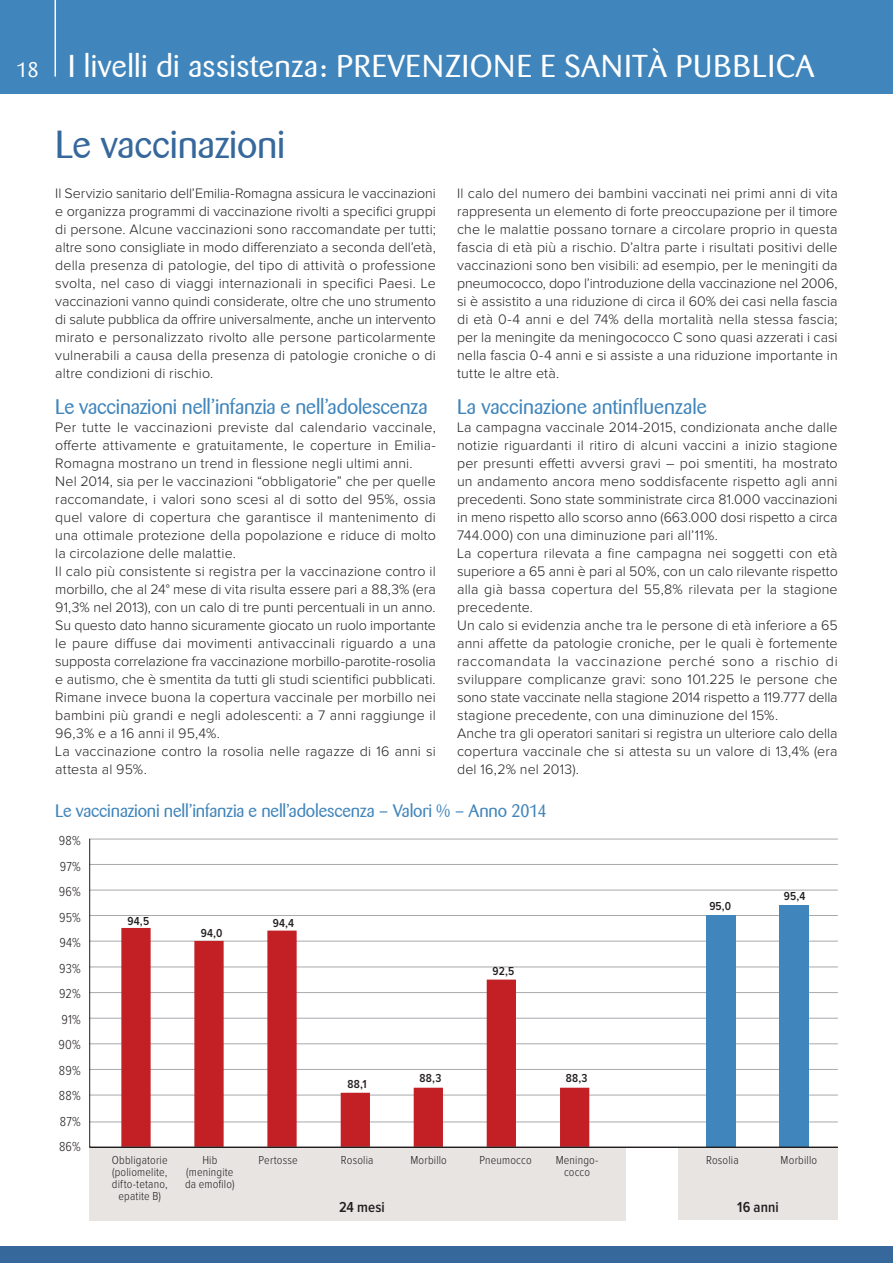
<style>
.page{position:relative;width:893px;height:1263px;background:#fff}
.page>*{position:absolute;margin:0;border:0;box-sizing:border-box;transform-origin:0 0}
.t1{font:39px "Barmeno";letter-spacing:-.005em;color:#37689c}
.t2{font:31.5px "Barmeno";letter-spacing:.01em;color:#fff}
.t3{font:31.5px "Barmeno";letter-spacing:.035em;color:#fff}
.t4{font:21px "Barmeno";letter-spacing:-.01em;color:#4085bb}
.t5{font:18px "Barmeno";letter-spacing:-.01em;color:#4085bb}
.t6{font:600 15px "Proxima Nova Cond";letter-spacing:.005em;color:#231f20}
.t7{font:300 14.25px/18px "Proxima Nova";letter-spacing:.01em;color:#231f20;text-align:justify}
.t8{font:300 13.5px/25.5px "Proxima Nova Cond";letter-spacing:.015em;color:#231f20;text-align:justify}
.t9{font:300 12px/12px "Proxima Nova Cond";letter-spacing:.015em;color:#231f20;text-align:center}
.t10{font:600 12px "Proxima Nova Cond";letter-spacing:.02em;color:#231f20}
.s1{font-size:21px}
</style>
<div class="page">
<div style="left:0;top:0;width:893px;height:94px;background:#4085bb"></div>
<div style="left:0;top:1246px;width:893px;height:17px;background:#37689c"></div>
<hr style="left:55px;top:0;width:1px;height:77px;background:#fff">
<hr style="left:90px;top:864px;width:747px;height:1px;background:#a8a9ad">
<hr style="left:90px;top:890px;width:747px;height:1px;background:#a8a9ad">
<hr style="left:90px;top:915px;width:747px;height:1px;background:#a8a9ad">
<hr style="left:90px;top:941px;width:747px;height:1px;background:#a8a9ad">
<hr style="left:90px;top:967px;width:747px;height:1px;background:#a8a9ad">
<hr style="left:90px;top:992px;width:747px;height:1px;background:#a8a9ad">
<hr style="left:90px;top:1018px;width:747px;height:1px;background:#a8a9ad">
<hr style="left:90px;top:1043px;width:747px;height:1px;background:#a8a9ad">
<hr style="left:90px;top:1069px;width:747px;height:1px;background:#a8a9ad">
<hr style="left:90px;top:1095px;width:747px;height:1px;background:#a8a9ad">
<hr style="left:90px;top:839px;width:747px;height:1px;background:#a8a9ad">
<div style="left:89px;top:1148px;width:537px;height:72px;background:#e8e4e2"></div>
<div style="left:678px;top:1147px;width:160px;height:72px;background:#e8e4e2"></div>
<hr style="left:90px;top:1122px;width:747px;height:1px;background:#a8a9ad">
<div style="left:706px;top:915px;width:29px;height:232px;background:#4086bc"></div>
<div style="left:779px;top:905px;width:30px;height:242px;background:#4086bc"></div>
<svg style="left:121px;top:928px;width:468px;height:219px"></svg>
<hr style="left:89px;top:839px;width:1px;height:308px;background:#231f20">
<hr style="left:90px;top:1147px;width:748px;height:1px;background:#231f20">
<h2 class="t2" style="left:17px;top:47px;width:339px"><span class="s1">18</span> I livelli di assistenza: prevenzione</h2>
<h2 class="t3" style="left:541px;top:47px;width:275px">E SANITà PUBBLICA</h2>
<h1 class="t1" style="left:55px;top:121px;width:232px">Le vaccinazioni</h1>
<p class="t7" style="left:55px;top:185px;width:382px">Il Servizio sanitario dell’Emilia-Romagna assicura le vaccinazioni e organizza programmi di vaccinazione rivolti a specifici gruppi di persone. Alcune vaccinazioni sono raccomandate per tutti; altre sono consigliate in modo differenziato a seconda dell’età, della presenza di patologie, del tipo di attività o professione svolta, nel caso di viaggi internazionali in specifici Paesi. Le vaccinazioni vanno quindi considerate, oltre che uno strumento di salute pubblica da offrire universalmente, anche un intervento mirato e personalizzato rivolto alle persone particolarmente vulnerabili a causa della presenza di patologie croniche o di altre condizioni di rischio.</p>
<h3 class="t4" style="left:55px;top:395px;width:374px">Le vaccinazioni nell’infanzia e nell’adolescenza</h3>
<p class="t7" style="left:55px;top:419px;width:382px;text-align:left">Per tutte le vaccinazioni previste dal calendario vaccinale, offerte attivamente e gratuitamente, le coperture in Emilia-Romagna mostrano un trend in flessione negli ultimi anni.<br>Nel 2014, sia per le vaccinazioni “obbligatorie” che per quelle raccomandate, i valori sono scesi al di sotto del 95%, ossia quel valore di copertura che garantisce il mantenimento di una ottimale protezione della popolazione e riduce di molto la circolazione delle malattie.<br>Il calo più consistente si registra per la vaccinazione contro il morbillo, che al 24° mese di vita risulta essere pari a 88,3% (era 91,3% nel 2013), con un calo di tre punti percentuali in un anno.<br>Su questo dato hanno sicuramente giocato un ruolo importante le paure diffuse dai movimenti antivaccinali riguardo a una supposta correlazione fra vaccinazione morbillo-parotite-rosolia e autismo, che è smentita da tutti gli studi scientifici pubblicati.<br>Rimane invece buona la copertura vaccinale per morbillo nei bambini più grandi e negli adolescenti: a 7 anni raggiunge il 96,3% e a 16 anni il 95,4%.<br>La vaccinazione contro la rosolia nelle ragazze di 16 anni si attesta al 95%.</p>
<p class="t7" style="left:457px;top:185px;width:382px">Il calo del numero dei bambini vaccinati nei primi anni di vita rappresenta un elemento di forte preoccupazione per il timore che le malattie possano tornare a circolare proprio in questa fascia di età più a rischio. D’altra parte i risultati positivi delle vaccinazioni sono ben visibili: ad esempio, per le meningiti da pneumococco, dopo l’introduzione della vaccinazione nel 2006, si è assistito a una riduzione di circa il 60% dei casi nella fascia di età 0-4 anni e del 74% della mortalità nella stessa fascia; per la meningite da meningococco C sono quasi azzerati i casi nella fascia 0-4 anni e si assiste a una riduzione importante in tutte le altre età.</p>
<h3 class="t4" style="left:457px;top:395px;width:251px">La vaccinazione antinfluenzale</h3>
<p class="t7" style="left:457px;top:419px;width:382px;text-align:left">La campagna vaccinale 2014-2015, condizionata anche dalle notizie riguardanti il ritiro di alcuni vaccini a inizio stagione per presunti effetti avversi gravi – poi smentiti, ha mostrato un andamento ancora meno soddisfacente rispetto agli anni precedenti. Sono state somministrate circa 81.000 vaccinazioni in meno rispetto allo scorso anno (663.000 dosi rispetto a circa 744.000) con una diminuzione pari all’11%.<br>La copertura rilevata a fine campagna nei soggetti con età superiore a 65 anni è pari al 50%, con un calo rilevante rispetto alla già bassa copertura del 55,8% rilevata per la stagione precedente.<br>Un calo si evidenzia anche tra le persone di età inferiore a 65 anni affette da patologie croniche, per le quali è fortemente raccomandata la vaccinazione perché sono a rischio di sviluppare complicanze gravi: sono 101.225 le persone che sono state vaccinate nella stagione 2014 rispetto a 119.777 della stagione precedente, con una diminuzione del 15%.<br>Anche tra gli operatori sanitari si registra un ulteriore calo della copertura vaccinale che si attesta su un valore di 13,4% (era del 16,2% nel 2013).</p>
<p class="t5" style="left:55px;top:801px;width:493px">Le vaccinazioni nell’infanzia e nell’adolescenza – Valori % – Anno 2014</p>
<p class="t8" style="left:58px;top:828px;width:24px">98% 97% 96% 95% 94% 93% 92% 91% 90% 89% 88% 87% 86%</p>
<p class="t9" style="left:112px;top:1154px;width:57px">Obbligatorie (poliomelite, difto-tetano, epatite B)</p>
<p class="t9" style="left:185px;top:1154px;width:51px">Hib (meningite da emofilo)</p>
<p class="t9" style="left:259px;top:1154px;width:41px">Pertosse</p>
<p class="t9" style="left:341px;top:1154px;width:34px">Rosolia</p>
<p class="t9" style="left:410px;top:1154px;width:38px">Morbillo</p>
<p class="t9" style="left:479px;top:1154px;width:54px">Pneumocco</p>
<p class="t9" style="left:556px;top:1154px;width:44px">Meningo&shy;cocco</p>
<p class="t6" style="left:339px;top:1200px;width:47px">24 mesi</p>
<p class="t10" style="left:127px;top:916px;width:23px">94,5</p>
<p class="t10" style="left:273px;top:918px;width:23px">94,4</p>
<p class="t10" style="left:201px;top:928px;width:23px">94,0</p>
<p class="t10" style="left:493px;top:965px;width:23px">92,5</p>
<p class="t10" style="left:566px;top:1072px;width:23px">88,3</p>
<p class="t10" style="left:420px;top:1073px;width:23px">88,3</p>
<p class="t10" style="left:347px;top:1079px;width:21px">88,1</p>
<p class="t10" style="left:709px;top:900px;width:23px">95,0</p>
<p class="t10" style="left:784px;top:891px;width:23px">95,4</p>
<p class="t9" style="left:706px;top:1154px;width:34px">Rosolia</p>
<p class="t9" style="left:781px;top:1154px;width:38px">Morbillo</p>
<p class="t6" style="left:737px;top:1200px;width:43px">16 anni</p>
</div>
